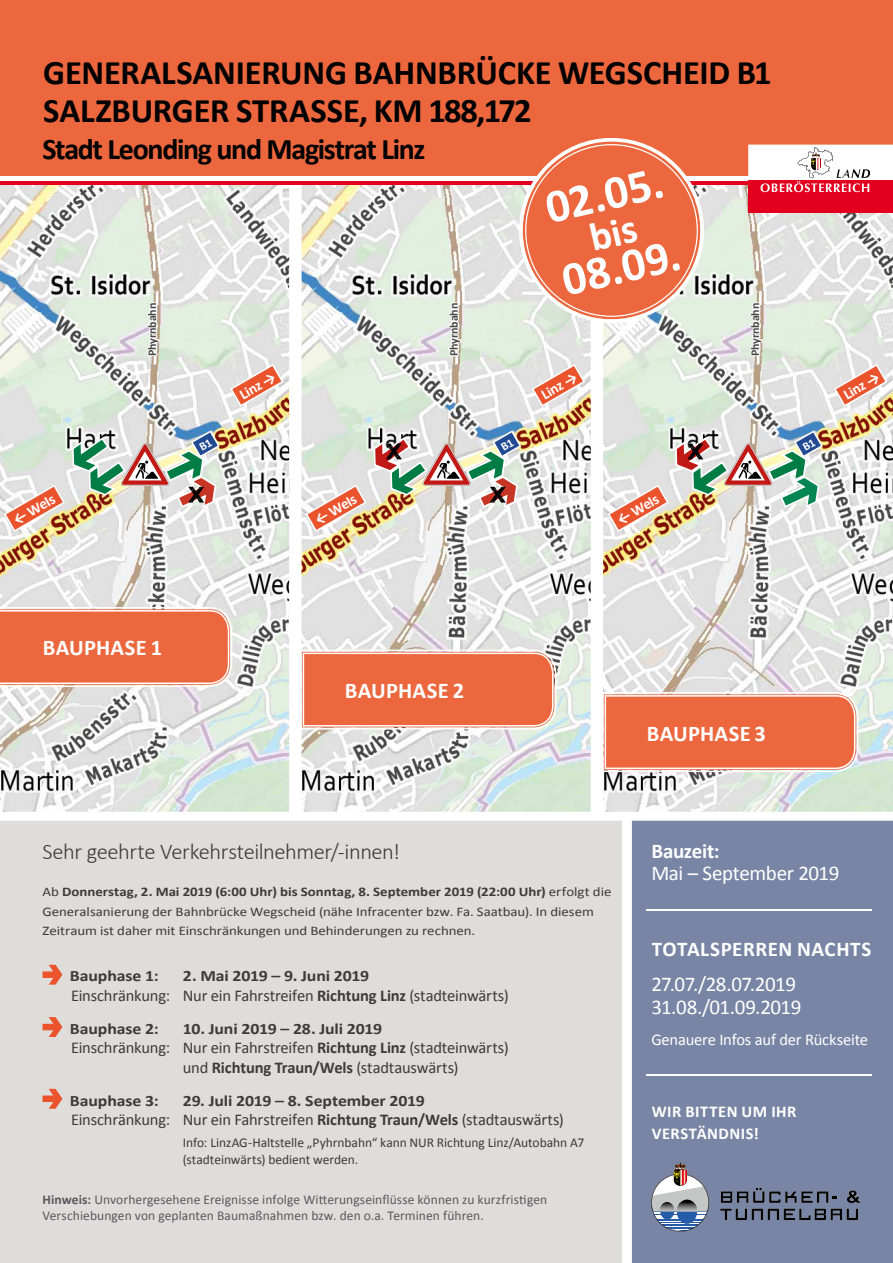
<style>
.page{position:relative;width:893px;height:1263px;background:#fff}
.page>*{position:absolute;margin:0;border:0;box-sizing:border-box;transform-origin:0 0}
.t1{font:700 47.4px "Calibri";color:#fff}
.t2{font:700 34.5px/37.5px "Calibri";letter-spacing:-.005em;color:#000}
.t3{font:700 30px "Calibri";letter-spacing:-.045em;color:#000}
.t4{font:300 22.5px "Calibri";letter-spacing:-.02em;color:#3b3b3a}
.t5{font:700 22.5px "Calibri";letter-spacing:.01em;color:#fff}
.t6{font:21px/22.5px "Calibri";letter-spacing:-.02em;color:#fff}
.t7{font:700 21px "Calibri";letter-spacing:.025em;color:#fff}
.t8{font:700 21px "Calibri";letter-spacing:-.015em;color:#fff}
.t9{font:16.5px/19.4px "Calibri";letter-spacing:-.015em;color:#3b3b3a}
.t10{font:16.5px "Calibri";letter-spacing:-.015em;color:#fff}
.t11{font:700 16.5px/22.5px "Calibri";letter-spacing:.03em;color:#fff}
.t12{font:700 15.9px "Calibri";letter-spacing:-.01em;color:#3b3b3a;scale:1.12 1}
.t13{font:700 15px "Calibri";color:#fff}
.t14{font:13.5px/16.2px "Calibri";letter-spacing:.005em;color:#5a585d}
.t15{font:13.5px/16.2px "Calibri";letter-spacing:-.005em;color:#3b3b3a}
.t16{font:13.2px/19.4px "Calibri";letter-spacing:-.005em;color:#3b3b3a;scale:1.12 1}
.t17{font:700 12px "Calibri";letter-spacing:-.015em;color:#494948}
.s1{font-weight:700}
</style>
<div class="page">
<div style="left:0;top:821px;width:622px;height:442px;background:#dfddda"></div>
<div style="left:632px;top:821px;width:261px;height:442px;background:#7985a4"></div>
<img style="left:0;top:184px;width:289px;height:628px">
<img style="left:302px;top:184px;width:289px;height:628px">
<img style="left:603px;top:184px;width:290px;height:628px">
<div style="left:0;top:0;width:893px;height:184px;background:#ec673d"></div>
<svg style="left:0;top:607px;width:232px;height:80px;background:#ed7752"></svg>
<svg style="left:749px;top:301px;width:15px;height:57px"></svg>
<svg style="left:447px;top:301px;width:15px;height:57px"></svg>
<svg style="left:146px;top:301px;width:14px;height:57px"></svg>
<svg style="left:301px;top:650px;width:255px;height:79px;background:#ec7651"></svg>
<svg style="left:603px;top:692px;width:255px;height:80px;background:#ec7852"></svg>
<svg style="left:0;top:180px;width:893px;height:4px;background:#e93e56"></svg>
<hr style="left:0;top:176px;width:893px;height:4px;background:#fff">
<div style="left:748px;top:145px;width:145px;height:34px;background:#fff"></div>
<div style="left:748px;top:181px;width:145px;height:32px;background:#e3001f"></div>
<svg style="left:760px;top:147px;width:110px;height:45px"></svg>
<hr style="left:646px;top:910px;width:226px;height:1px;background:#fff">
<hr style="left:646px;top:1074px;width:226px;height:1px;background:#fff">
<svg style="left:651px;top:1174px;width:58px;height:58px"></svg>
<svg style="left:720px;top:1188px;width:141px;height:32px;background:#5c6479"></svg>
<svg style="left:305px;top:485px;width:61px;height:47px"></svg>
<svg style="left:532px;top:364px;width:53px;height:43px"></svg>
<svg style="left:608px;top:485px;width:61px;height:47px"></svg>
<svg style="left:834px;top:364px;width:53px;height:43px"></svg>
<svg style="left:4px;top:485px;width:61px;height:47px"></svg>
<svg style="left:230px;top:364px;width:53px;height:43px"></svg>
<svg style="left:43px;top:965px;width:19px;height:20px"></svg>
<svg style="left:43px;top:1017px;width:19px;height:20px"></svg>
<svg style="left:43px;top:1089px;width:19px;height:20px"></svg>
<img style="left:674px;top:1161px;width:13px;height:25px">
<img style="left:811px;top:152px;width:10px;height:18px">
<img style="left:675px;top:430px;width:148px;height:78px">
<img style="left:374px;top:430px;width:147px;height:78px">
<img style="left:72px;top:430px;width:148px;height:78px">
<svg style="left:519px;top:138px;width:185px;height:185px"></svg>
<h2 class="t2" style="left:43px;top:53px;width:730px">GENERALSANIERUNG BAHNBRÜCKE WEGSCHEID B1<br>SALZBURGER STRASSE, KM 188,172</h2>
<h3 class="t3" style="left:43px;top:131px;width:384px">Stadt Leonding und Magistrat Linz</h3>
<p class="t13" style="left:10px;top:512px;width:47px;rotate:-30deg">← Wels</p>
<p class="t17" style="left:145px;top:356px;width:55px;rotate:-90deg">Phyrnbahn</p>
<h3 class="t5" style="left:43px;top:634px;width:121px">BAUPHASE 1</h3>
<p class="t13" style="left:236px;top:387px;width:41px;rotate:-30deg">Linz →</p>
<p class="t13" style="left:311px;top:512px;width:47px;rotate:-30deg">← Wels</p>
<p class="t17" style="left:446px;top:356px;width:55px;rotate:-90deg">Phyrnbahn</p>
<h3 class="t5" style="left:345px;top:677px;width:121px">BAUPHASE 2</h3>
<h1 class="t1" style="left:539px;top:179px;width:121px;rotate:-13deg">02.05.</h1>
<h1 class="t1" style="left:556px;top:252px;width:122px;rotate:-13deg">08.09.</h1>
<p class="t13" style="left:538px;top:387px;width:41px;rotate:-30deg">Linz →</p>
<p class="t13" style="left:614px;top:512px;width:47px;rotate:-30deg">← Wels</p>
<p class="t17" style="left:748px;top:356px;width:55px;rotate:-90deg">Phyrnbahn</p>
<h3 class="t5" style="left:647px;top:719px;width:121px">BAUPHASE 3</h3>
<p class="t13" style="left:840px;top:387px;width:41px;rotate:-30deg">Linz →</p>
<h3 class="t4" style="left:43px;top:837px;width:359px">Sehr geehrte Verkehrsteilnehmer/-innen!</h3>
<p class="t16" style="left:43px;top:881px;width:509px">Ab <span class="s1">Donnerstag, 2. Mai 2019 (6:00 Uhr) bis Sonntag, 8. September 2019 (22:00 Uhr)</span> erfolgt die<br>Generalsanierung der Bahnbrücke Wegscheid (nähe Infracenter bzw. Fa. Saatbau). In diesem<br>Zeitraum ist daher mit Einschränkungen und Behinderungen zu rechnen.</p>
<p class="t12" style="left:70px;top:966px;width:81px">Bauphase 1:</p>
<p class="t12" style="left:183px;top:966px;width:168px">2. Mai 2019 – 9. Juni 2019</p>
<p class="t9" style="left:71px;top:985px;width:439px">Einschränkung: Nur ein Fahrstreifen <span class="s1">Richtung Linz</span> (stadteinwärts)</p>
<p class="t12" style="left:70px;top:1019px;width:81px">Bauphase 2:</p>
<p class="t12" style="left:183px;top:1019px;width:180px">10. Juni 2019 – 28. Juli 2019</p>
<p class="t9" style="left:183px;top:1037px;width:327px;text-indent:-112px">Einschränkung: Nur ein Fahrstreifen <span class="s1">Richtung Linz</span> (stadteinwärts) und <span class="s1">Richtung Traun/Wels</span> (stadtauswärts)</p>
<p class="t12" style="left:70px;top:1090px;width:81px">Bauphase 3:</p>
<p class="t12" style="left:183px;top:1090px;width:218px">29. Juli 2019 – 8. September 2019</p>
<p class="t9" style="left:71px;top:1109px;width:494px">Einschränkung: Nur ein Fahrstreifen <span class="s1">Richtung Traun/Wels</span> (stadtauswärts)</p>
<p class="t15" style="left:183px;top:1134px;width:403px">Info: LinzAG-Haltstelle „Pyhrnbahn“ kann NUR Richtung Linz/Autobahn A7 (stadteinwärts) bedient werden.</p>
<p class="t14" style="left:43px;top:1190px;width:506px"><span class="s1">Hinweis:</span> Unvorhergesehene Ereignisse infolge Witterungseinflüsse können zu kurzfristigen<br>Verschiebungen von geplanten Baumaßnahmen bzw. den o.a. Terminen führen.</p>
<p class="t8" style="left:651px;top:838px;width:70px">Bauzeit:</p>
<p class="t6" style="left:651px;top:861px;width:190px">Mai – September 2019</p>
<p class="t7" style="left:652px;top:936px;width:221px">TOTALSPERREN NACHTS</p>
<p class="t6" style="left:651px;top:972px;width:151px">27.07./28.07.2019<br>31.08./01.09.2019</p>
<p class="t10" style="left:651px;top:1029px;width:218px">Genauere Infos auf der Rückseite</p>
<p class="t11" style="left:652px;top:1099px;width:146px">WIR BITTEN UM IHR<br>VERSTÄNDNIS!</p>
</div>
